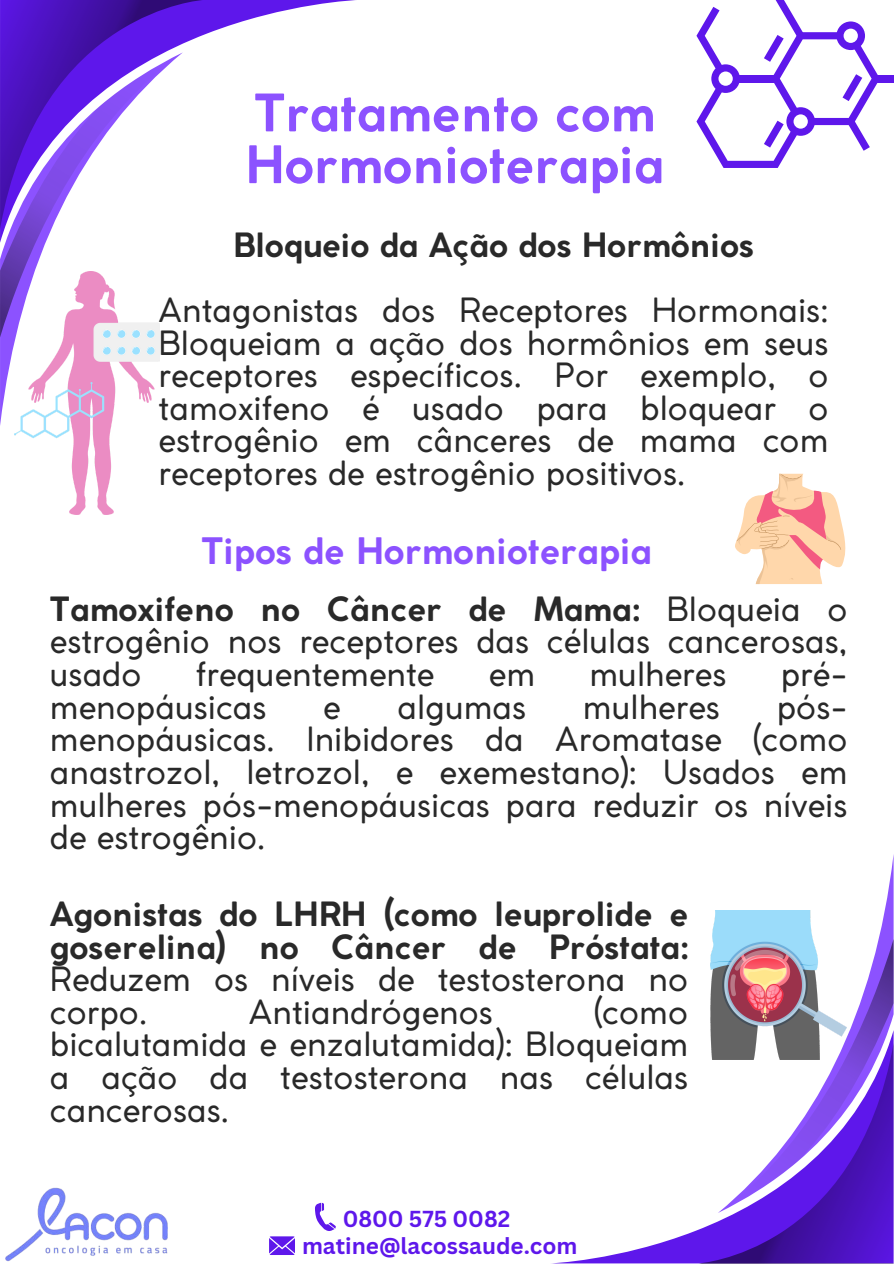
<style>
.page{position:relative;width:894px;height:1264px;background:#fff}
.page>*{position:absolute;margin:0;border:0;box-sizing:border-box;transform-origin:0 0}
.t1{font:700 51px/51.8px "Coco Gothic";color:#8c52ff}
.t2{font:700 36px "Coco Gothic";color:#8c52ff}
.t3{font:33px/32.7px "Coco Gothic";color:#292929;text-align:justify}
.t4{font:700 33px/32.7px "Coco Gothic";color:#292929;text-align:justify}
.t5{font:700 22.5px "Canva Sans";color:#5e17eb}
.s1{font-weight:700}
.s2{font-weight:400}
</style>
<div class="page">
<svg style="left:0;top:337px;width:160px;height:89px"></svg>
<svg style="left:203px;top:0;width:153px;height:35px"></svg>
<svg style="left:0;top:0;width:203px;height:52px;background:#541ac6"></svg>
<svg style="left:0;top:52px;width:183px;height:285px"></svg>
<svg style="left:878px;top:859px;width:15px;height:80px"></svg>
<svg style="left:557px;top:1230px;width:141px;height:33px"></svg>
<svg style="left:698px;top:1058px;width:195px;height:205px"></svg>
<svg style="left:717px;top:939px;width:176px;height:273px"></svg>
<svg style="left:269px;top:1236px;width:26px;height:18px"></svg>
<svg style="left:315px;top:1202px;width:21px;height:29px"></svg>
<img style="left:5px;top:1187px;width:163px;height:75px">
<img style="left:15px;top:271px;width:144px;height:243px">
<svg style="left:735px;top:474px;width:111px;height:110px"></svg>
<img style="left:710px;top:910px;width:136px;height:148px">
<svg style="left:696px;top:0;width:183px;height:168px"></svg>
<div style="left:875px;top:75px;width:18px;height:7px;background:#5e17eb"></div>
<p class="t1" style="left:245px;top:92px;width:420px">Tratamento com<br>Hormonioterapia</p>
<h3 class="t4" style="left:233px;top:231px;width:522px">Bloqueio da Ação dos Hormônios</h3>
<p class="t3" style="left:158px;top:296px;width:671px">Antagonistas dos Receptores Hormonais:<br>Bloqueiam a ação dos hormônios em seus receptores específicos. Por exemplo, o tamoxifeno é usado para bloquear o estrogênio em cânceres de mama com receptores de estrogênio positivos.</p>
<p class="t2" style="left:201px;top:537px;width:452px">Tipos de Hormonioterapia</p>
<h2 class="t3" style="left:50px;top:595px;width:798px"><span class="s1">Tamoxifeno no Câncer de Mama:</span> Bloqueia o estrogênio nos receptores das células cancerosas, usado</h2>
<h2 class="t3" style="left:196px;top:660px;width:240px">frequentemente</h2>
<h2 class="t3" style="left:488px;top:660px;width:48px">em</h2>
<h2 class="t3" style="left:589px;top:660px;width:138px">mulheres</h2>
<h2 class="t3" style="left:780px;top:660px;width:68px">pré-</h2>
<h2 class="t3" style="left:50px;top:693px;width:218px">menopáusicas</h2>
<h2 class="t3" style="left:323px;top:693px;width:19px">e</h2>
<h2 class="t3" style="left:397px;top:693px;width:130px">algumas</h2>
<h2 class="t3" style="left:583px;top:693px;width:138px">mulheres</h2>
<h2 class="t3" style="left:50px;top:693px;width:798px;text-indent:726px">pós&shy;menopáusicas. Inibidores da Aromatase (como anastrozol, letrozol, e exemestano): Usados em mulheres pós-menopáusicas para reduzir os níveis de estrogênio.</h2>
<p class="t4" style="left:50px;top:900px;width:639px">Agonistas do LHRH (como leuprolide e goserelina) no Câncer de Próstata:<br><span class="s2">Reduzem os níveis de testosterona no corpo.</span></p>
<p class="t3" style="left:50px;top:998px;width:639px;text-indent:544px">(como bicalutamida e enzalutamida): Bloqueiam a ação da testosterona nas células cancerosas.</p>
<p class="t3" style="left:249px;top:998px;width:245px">Antiandrógenos</p>
<p class="t5" style="left:342px;top:1202px;width:169px">0800 575 0082</p>
<h3 class="t5" style="left:302px;top:1229px;width:277px">matine@lacossaude.com</h3>
</div>
